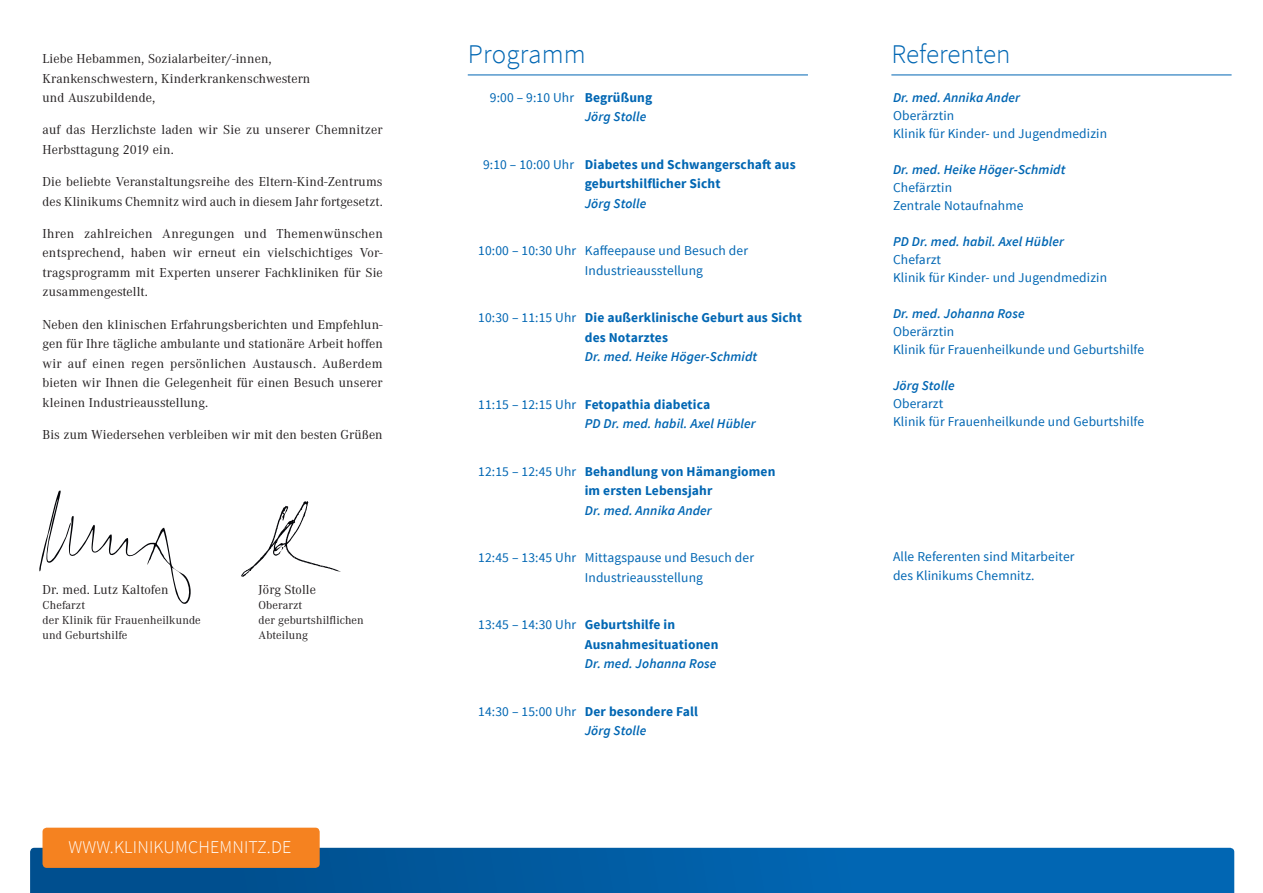
<style>
.page{position:relative;width:1263px;height:893px;background:#fff}
.page>*{position:absolute;margin:0;border:0;box-sizing:border-box;transform-origin:0 0}
.t1{font:300 27px "Source Sans Pro";color:#0166b3}
.t2{font:300 18px "Source Sans Pro";letter-spacing:.01em;color:#fff}
.t3{font:13.5px/19.5px "Corporate A";letter-spacing:.01em;color:#231f20}
.t4{font:13.5px/18px "Source Sans Pro";letter-spacing:.01em;color:#0166b3}
.t5{font:700 13.5px/19.5px "Source Sans Pro";letter-spacing:.01em;color:#0166b3}
.t6{font:italic 600 13.5px/19.5px "Source Sans Pro";letter-spacing:.01em;color:#0166b3}
.t7{font:12px "Corporate A";letter-spacing:.01em;color:#231f20}
.s1{font-weight:700}
.s2{font-weight:600;font-style:italic}
.s3{font-weight:400}
.s4{font-weight:400;font-style:normal}
.s5{font-weight:700;font-style:normal}
</style>
<div class="page">
<svg style="left:30px;top:848px;width:1204px;height:45px"></svg>
<hr style="left:468px;top:75px;width:340px;height:1px;background:#0166b3">
<hr style="left:891px;top:75px;width:340px;height:1px;background:#0166b3">
<div style="left:43px;top:828px;width:277px;height:40px;background:#f58220;border-radius:4px"></div>
<svg style="left:39px;top:490px;width:152px;height:114px"></svg>
<svg style="left:241px;top:501px;width:100px;height:76px"></svg>
<p class="t3" style="left:43px;top:49px;width:231px">Liebe Hebammen, Sozialarbeiter/-innen,</p>
<h1 class="t1" style="left:891px;top:37px;width:121px">Referenten</h1>
<p class="t3" style="left:43px;top:69px;width:269px">Krankenschwestern, Kinderkrankenschwestern und Auszubildende,</p>
<p class="t3" style="left:43px;top:120px;width:342px">auf das Herzlichste laden wir Sie zu unserer Chemnitzer<br>Herbsttagung 2019 ein.</p>
<p class="t3" style="left:43px;top:172px;width:342px">Die beliebte Veranstaltungsreihe des Eltern-Kind-Zentrums des Klinikums Chemnitz wird auch in diesem Jahr fortgesetzt.</p>
<p class="t3" style="left:43px;top:224px;width:342px;text-align:justify">Ihren zahlreichen Anregungen und Themenwünschen entsprechend, haben wir erneut ein vielschichtiges Vor&shy;tragsprogramm mit Experten unserer Fachkliniken für Sie zusammengestellt.</p>
<p class="t3" style="left:43px;top:315px;width:342px;text-align:justify">Neben den klinischen Erfahrungsberichten und Empfehlun&shy;gen für Ihre tägliche ambulante und stationäre Arbeit hoffen wir auf einen regen persönlichen Austausch. Außerdem bieten wir Ihnen die Gelegenheit für einen Besuch unserer kleinen Industrieausstellung.</p>
<p class="t3" style="left:43px;top:425px;width:342px">Bis zum Wiedersehen verbleiben wir mit den besten Grüßen</p>
<h1 class="t1" style="left:468px;top:37px;width:120px">Programm</h1>
<p class="t4" style="left:585px;top:88px;width:69px;line-height:19.5px;text-indent:-95px">9:00 – 9:10 Uhr <span class="s1">Begrüßung<br></span><span class="s2">Jörg Stolle</span></p>
<p class="t5" style="left:585px;top:155px;width:212px;text-indent:-102px"><span class="s3">9:10 – 10:00 Uhr</span> Diabetes und Schwangerschaft aus geburtshilflicher Sicht</p>
<p class="t6" style="left:585px;top:193px;width:63px">Jörg Stolle</p>
<p class="t4" style="left:585px;top:241px;width:165px;line-height:19.5px;text-indent:-107px">10:00 – 10:30 Uhr Kaffeepause und Besuch der<br>Industrieausstellung</p>
<p class="t5" style="left:585px;top:309px;width:219px;text-indent:-107px"><span class="s3">10:30 – 11:15 Uhr</span> Die außerklinische Geburt aus Sicht des Notarztes</p>
<p class="t6" style="left:585px;top:347px;width:174px">Dr. med. Heike Höger-Schmidt</p>
<p class="t6" style="left:585px;top:394px;width:173px;text-indent:-107px"><span class="s4">11:15 – 12:15 Uhr</span> <span class="s5">Fetopathia diabetica<br></span>PD Dr. med. habil. Axel Hübler</p>
<p class="t5" style="left:585px;top:462px;width:192px;text-indent:-107px"><span class="s3">12:15 – 12:45 Uhr</span> Behandlung von Hämangiomen im ersten Lebensjahr</p>
<p class="t6" style="left:585px;top:500px;width:129px">Dr. med. Annika Ander</p>
<p class="t4" style="left:585px;top:548px;width:171px;line-height:19.5px;text-indent:-107px">12:45 – 13:45 Uhr Mittagspause und Besuch der<br>Industrieausstellung</p>
<p class="t5" style="left:585px;top:616px;width:135px;text-indent:-107px"><span class="s3">13:45 – 14:30 Uhr</span> Geburtshilfe in<br>Ausnahmesituationen</p>
<p class="t6" style="left:585px;top:654px;width:133px">Dr. med. Johanna Rose</p>
<p class="t5" style="left:585px;top:702px;width:115px;text-indent:-107px"><span class="s3">14:30 – 15:00 Uhr</span> Der besondere Fall<br><span class="s2">Jörg Stolle</span></p>
<p class="t6" style="left:893px;top:87px;width:129px">Dr. med. Annika Ander</p>
<p class="t4" style="left:893px;top:106px;width:216px">Oberärztin<br>Klinik für Kinder- und Jugendmedizin</p>
<p class="t6" style="left:893px;top:159px;width:174px">Dr. med. Heike Höger-Schmidt</p>
<p class="t4" style="left:893px;top:178px;width:132px">Chefärztin<br>Zentrale Notaufnahme</p>
<p class="t6" style="left:893px;top:231px;width:173px">PD Dr. med. habil. Axel Hübler</p>
<p class="t4" style="left:893px;top:250px;width:216px">Chefarzt<br>Klinik für Kinder- und Jugendmedizin</p>
<p class="t6" style="left:893px;top:303px;width:133px">Dr. med. Johanna Rose</p>
<p class="t4" style="left:893px;top:322px;width:253px">Oberärztin<br>Klinik für Frauenheilkunde und Geburtshilfe</p>
<p class="t6" style="left:893px;top:375px;width:63px">Jörg Stolle</p>
<p class="t4" style="left:893px;top:394px;width:253px">Oberarzt<br>Klinik für Frauenheilkunde und Geburtshilfe</p>
<p class="t4" style="left:893px;top:547px;width:183px;line-height:19.5px">Alle Referenten sind Mitarbeiter des Klinikums Chemnitz.</p>
<p class="t3" style="left:43px;top:580px;width:128px">Dr. med. Lutz Kaltofen</p>
<p class="t3" style="left:259px;top:580px;width:59px">Jörg Stolle</p>
<p class="t7" style="left:43px;top:599px;width:44px">Chefarzt</p>
<p class="t7" style="left:259px;top:599px;width:45px">Oberarzt</p>
<p class="t7" style="left:43px;top:614px;width:160px">der Klinik für Frauenheilkunde</p>
<p class="t7" style="left:259px;top:614px;width:107px">der geburtshilflichen</p>
<p class="t7" style="left:43px;top:629px;width:86px">und Geburtshilfe</p>
<p class="t7" style="left:259px;top:629px;width:51px">Abteilung</p>
<h2 class="t2" style="left:68px;top:836px;width:224px">WWW.KLINIKUMCHEMNITZ.DE</h2>
</div>
